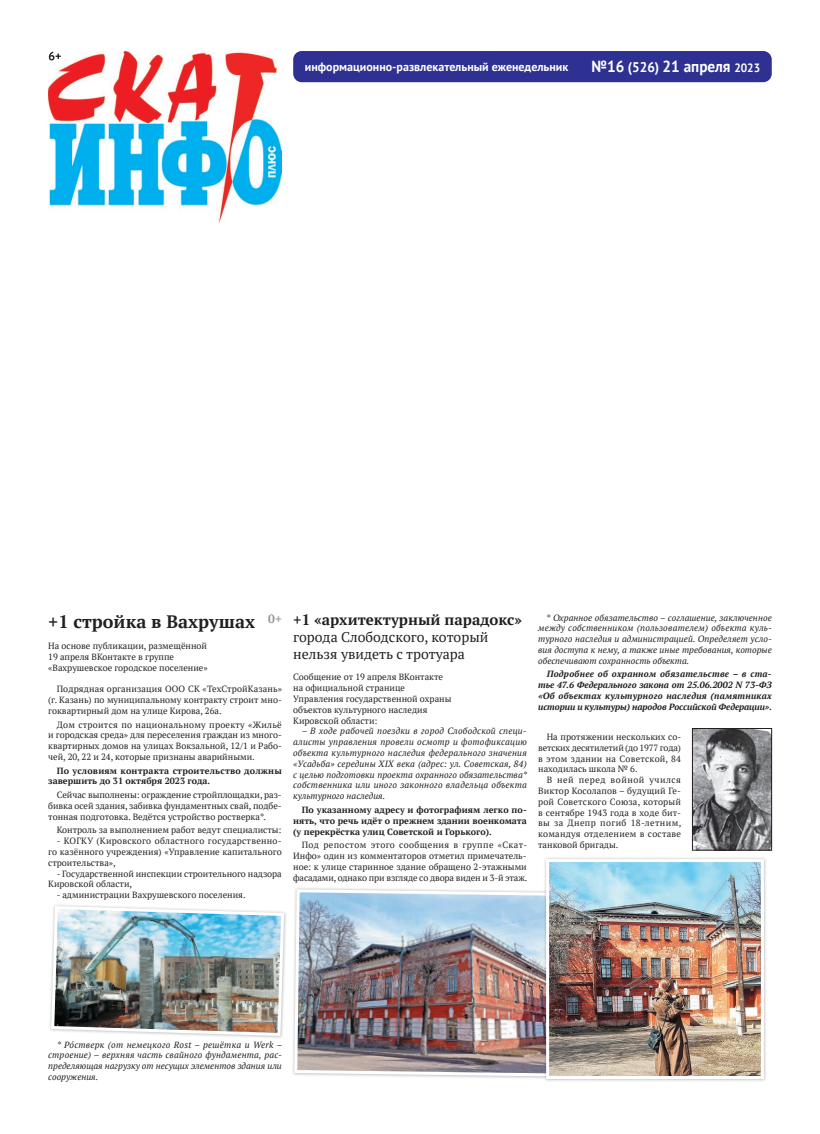
<style>
.page{position:relative;width:820px;height:1134px;background:#fff}
.page>*{position:absolute;margin:0;border:0;box-sizing:border-box;transform-origin:0 0}
.t1{font:700 18px "PT Serif";color:#231f20}
.t2{font:700 16px "PT Sans";color:#fff;scale:.95 1}
.t3{font:700 15px "PT Serif";color:#231f20}
.t4{font:14px/16.8px "PT Serif";color:#231f20}
.t5{font:700 12px "PT Sans";color:#fff}
.t6{font:9px/10.8px "PT Serif";color:#231f20;text-align:justify}
.t7{font:italic 9px/10.8px "PT Serif";color:#231f20;text-align:justify}
.t8{font:italic 700 9px/10.8px "PT Serif";letter-spacing:-.01em;color:#231f20;text-align:justify}
.t9{font:700 9px/10.8px "PT Serif";color:#231f20;text-align:justify}
.t10{font:700 9px/10.8px "PT Serif";letter-spacing:.02em;color:#231f20}
.s1{font-size:14px}
.s2{font-size:12px}
.s3{font-style:normal}
</style>
<div class="page">
<img style="left:48px;top:51px;width:234px;height:172px">
<svg style="left:49px;top:52px;width:12px;height:8px"></svg>
<div style="left:293px;top:51px;width:478px;height:31px;background:#2e3092;border-radius:9px"></div>
<img style="left:293px;top:888px;width:249px;height:190px">
<div style="left:542px;top:856px;width:224px;height:226px;background:#231f20;opacity:.3"></div>
<img style="left:550px;top:863px;width:209px;height:212px">
<div style="left:546px;top:859px;width:217px;height:220px;border:3px solid #fff"></div>
<div style="left:48px;top:903px;width:239px;height:136px;background:#231f20;opacity:.3"></div>
<img style="left:50px;top:904px;width:235px;height:133px">
<img style="left:694px;top:730px;width:75px;height:118px">
<div style="left:692px;top:728px;width:79px;height:122px;border:1px solid #231f20"></div>
<h3 class="t5" style="left:305px;top:59px;width:265px">информационно-развлекательный еженедельник</h3>
<h2 class="t2" style="left:591px;top:56px;width:179px">№16 <span class="s1">(526)</span> 21 апреля <span class="s2">2023</span></h2>
<h1 class="t1" style="left:48px;top:609px;width:235px">+1 стройка в Вахрушах <sup>0+</sup></h1>
<p class="t6" style="left:48px;top:640px;width:161px;text-align:left">На основе публикации, размещённой<br>19 апреля ВКонтакте в группе «Вахрушевское городское поселение»</p>
<p class="t6" style="left:48px;top:684px;width:235px;text-indent:9px">Подрядная организация ООО СК «ТехСтройКазань» (г. Казань) по муниципальному контракту строит мно&shy;гоквартирный дом на улице Кирова, 26а.</p>
<p class="t6" style="left:48px;top:719px;width:235px;text-indent:9px">Дом строится по национальному проекту «Жильё и городская среда» для переселения граждан из много&shy;квартирных домов на улицах Вокзальной, 12/1 и Рабо&shy;чей, 20, 22 и 24, которые признаны аварийными.</p>
<p class="t10" style="left:48px;top:765px;width:235px;text-indent:9px">По условиям контракта строительство должны завершить до 31 октября 2023 года.</p>
<p class="t6" style="left:48px;top:789px;width:235px;text-indent:9px">Сейчас выполнены: ограждение стройплощадки, раз&shy;бивка осей здания, забивка фундаментных свай, подбе&shy;тонная подготовка. Ведётся устройство ростверка*.</p>
<p class="t6" style="left:57px;top:825px;width:226px">Контроль за выполнением работ ведут специалисты:</p>
<p class="t6" style="left:48px;top:835px;width:235px;text-indent:9px">- КОГКУ (Кировского областного государственно&shy;го казённого учреждения) «Управление капитального строительства»,</p>
<p class="t6" style="left:48px;top:868px;width:235px;text-indent:9px">- Государственной инспекции строительного надзора<br>Кировской области,</p>
<p class="t6" style="left:57px;top:889px;width:190px">- администрации Вахрушевского поселения.</p>
<h3 class="t3" style="left:293px;top:610px;width:230px">+1 «архитектурный парадокс»</h3>
<h3 class="t4" style="left:293px;top:628px;width:196px">города Слободского, который нельзя увидеть с тротуара</h3>
<p class="t6" style="left:293px;top:672px;width:160px;text-align:left">Сообщение от 19 апреля ВКонтакте на официальной странице<br>Управления государственной охраны объектов культурного наследия<br>Кировской области:</p>
<p class="t7" style="left:293px;top:726px;width:235px;text-indent:9px">– В ходе рабочей поездки в город Слободской специ&shy;алисты управления провели осмотр и фотофиксацию объекта культурного наследия федерального значения «Усадьба» середины XIX века (адрес: ул. Советская, 84) с целью подготовки проекта охранного обязательства* собственника или иного законного владельца объекта культурного наследия.</p>
<p class="t9" style="left:293px;top:804px;width:235px;text-indent:8px">По указанному адресу и фотографиям легко по&shy;нять, что речь идёт о прежнем здании военкомата (у перекрёстка улиц Советской и Горького).</p>
<p class="t6" style="left:293px;top:839px;width:235px;text-indent:8px">Под репостом этого сообщения в группе «Скат-Инфо» один из комментаторов отметил примечатель&shy;ное: к улице старинное здание обращено 2-этажными фасадами, однако при взгляде со двора виден и 3-й этаж.</p>
<p class="t7" style="left:538px;top:612px;width:235px;text-indent:9px"><span class="s3">*</span> Охранное обязательство – соглашение, заключенное между собственником (пользователем) объекта куль&shy;турного наследия и администрацией. Определяет усло&shy;вия доступа к нему, а также иные требования, которые обеспечивают сохранность объекта.</p>
<p class="t8" style="left:538px;top:669px;width:235px;text-indent:9px">Подробнее об охранном обязательстве – в ста&shy;тье 47.6 Федерального закона от 25.06.2002 N 73-ФЗ «Об объектах культурного наследия (памятниках истории и культуры) народов Российской Федерации».</p>
<p class="t6" style="left:538px;top:731px;width:145px;text-indent:9px">На протяжении нескольких со&shy;ветских десятилетий (до 1977 года) в этом здании на Советской, 84 находилась школа № 6.</p>
<p class="t6" style="left:538px;top:774px;width:145px;text-indent:9px">В ней перед войной учился Виктор Косолапов – будущий Ге&shy;рой Советского Союза, который в сентябре 1943 года в ходе бит&shy;вы за Днепр погиб 18-летним, командуя отделением в составе танковой бригады.</p>
<p class="t7" style="left:48px;top:1039px;width:235px;text-indent:9px">* Ро́стверк (от немецкого Rost – решётка и Werk – строение) – верхняя часть свайного фундамента, рас&shy;пределяющая нагрузку от несущих элементов здания или сооружения.</p>
</div>
